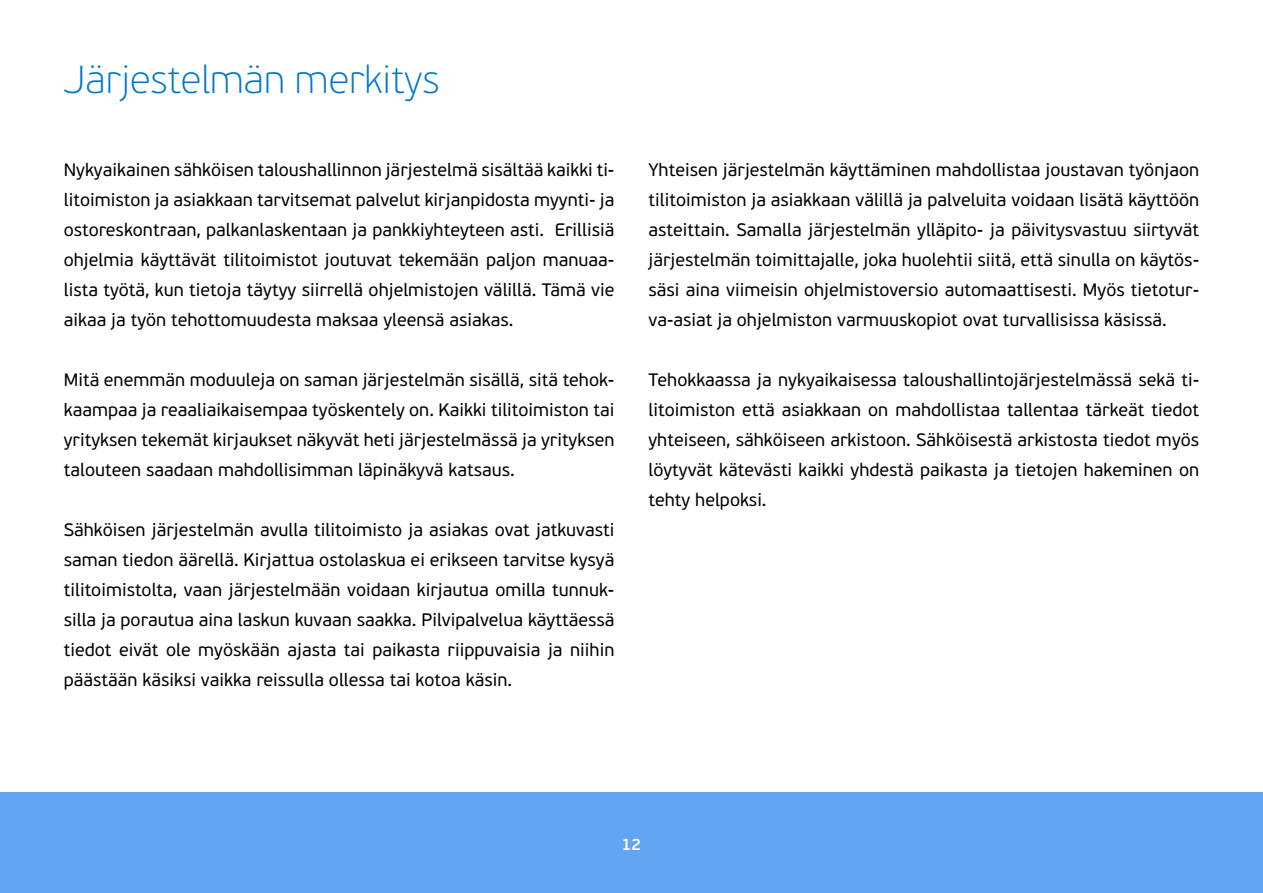
<style>
.page{position:relative;width:1263px;height:893px;background:#fff}
.page>*{position:absolute;margin:0;border:0;box-sizing:border-box;transform-origin:0 0}
.Sivu__otsikko_1{font:100 39px "PF Beau Sans Pro";color:#0077cb}
.Leipis_Regular{font:18px/30px "PF Beau Sans Pro";color:#000;text-align:justify}
.t1{font:600 16.5px "PF Beau Sans Pro";color:#fff}
</style>
<div class="page">
<div style="left:0;top:793px;width:1263px;height:100px;background:#62a5f2"></div>
<p class="Sivu__otsikko_1" style="left:64px;top:58px;width:377px">Järjestelmän merkitys</p>
<p class="Leipis_Regular" style="left:64px;top:156px;width:552px">Nykyaikainen sähköisen taloushallinnon järjestelmä sisältää kaikki ti&shy;litoimiston ja asiakkaan tarvitsemat palvelut kirjanpidosta myynti- ja ostoreskontraan, palkanlaskentaan ja pankkiyhteyteen asti. Erillisiä ohjelmia käyttävät tilitoimistot joutuvat tekemään paljon manuaa&shy;lista työtä, kun tietoja täytyy siirrellä ohjelmistojen välillä. Tämä vie aikaa ja työn tehottomuudesta maksaa yleensä asiakas.</p>
<p class="Leipis_Regular" style="left:64px;top:366px;width:552px">Mitä enemmän moduuleja on saman järjestelmän sisällä, sitä tehok&shy;kaampaa ja reaaliaikaisempaa työskentely on. Kaikki tilitoimiston tai yrityksen tekemät kirjaukset näkyvät heti järjestelmässä ja yrityksen talouteen saadaan mahdollisimman läpinäkyvä katsaus.</p>
<p class="Leipis_Regular" style="left:64px;top:516px;width:552px">Sähköisen järjestelmän avulla tilitoimisto ja asiakas ovat jatkuvasti saman tiedon äärellä. Kirjattua ostolaskua ei erikseen tarvitse kysyä tilitoimistolta, vaan järjestelmään voidaan kirjautua omilla tunnuk&shy;silla ja porautua aina laskun kuvaan saakka. Pilvipalvelua käyttäessä tiedot eivät ole myöskään ajasta tai paikasta riippuvaisia ja niihin päästään käsiksi vaikka reissulla ollessa tai kotoa käsin.</p>
<p class="Leipis_Regular" style="left:648px;top:155px;width:552px">Yhteisen järjestelmän käyttäminen mahdollistaa joustavan työnjaon tilitoimiston ja asiakkaan välillä ja palveluita voidaan lisätä käyttöön asteittain. Samalla järjestelmän ylläpito- ja päivitysvastuu siirtyvät järjestelmän toimittajalle, joka huolehtii siitä, että sinulla on käytös&shy;säsi aina viimeisin ohjelmistoversio automaattisesti. Myös tietotur&shy;va-asiat ja ohjelmiston varmuuskopiot ovat turvallisissa käsissä.</p>
<p class="Leipis_Regular" style="left:648px;top:365px;width:552px">Tehokkaassa ja nykyaikaisessa taloushallintojärjestelmässä sekä ti&shy;litoimiston että asiakkaan on mahdollistaa tallentaa tärkeät tiedot yhteiseen, sähköiseen arkistoon. Sähköisestä arkistosta tiedot myös löytyvät kätevästi kaikki yhdestä paikasta ja tietojen hakeminen on tehty helpoksi.</p>
<p class="t1" style="left:621px;top:834px;width:21px">12</p>
</div>
